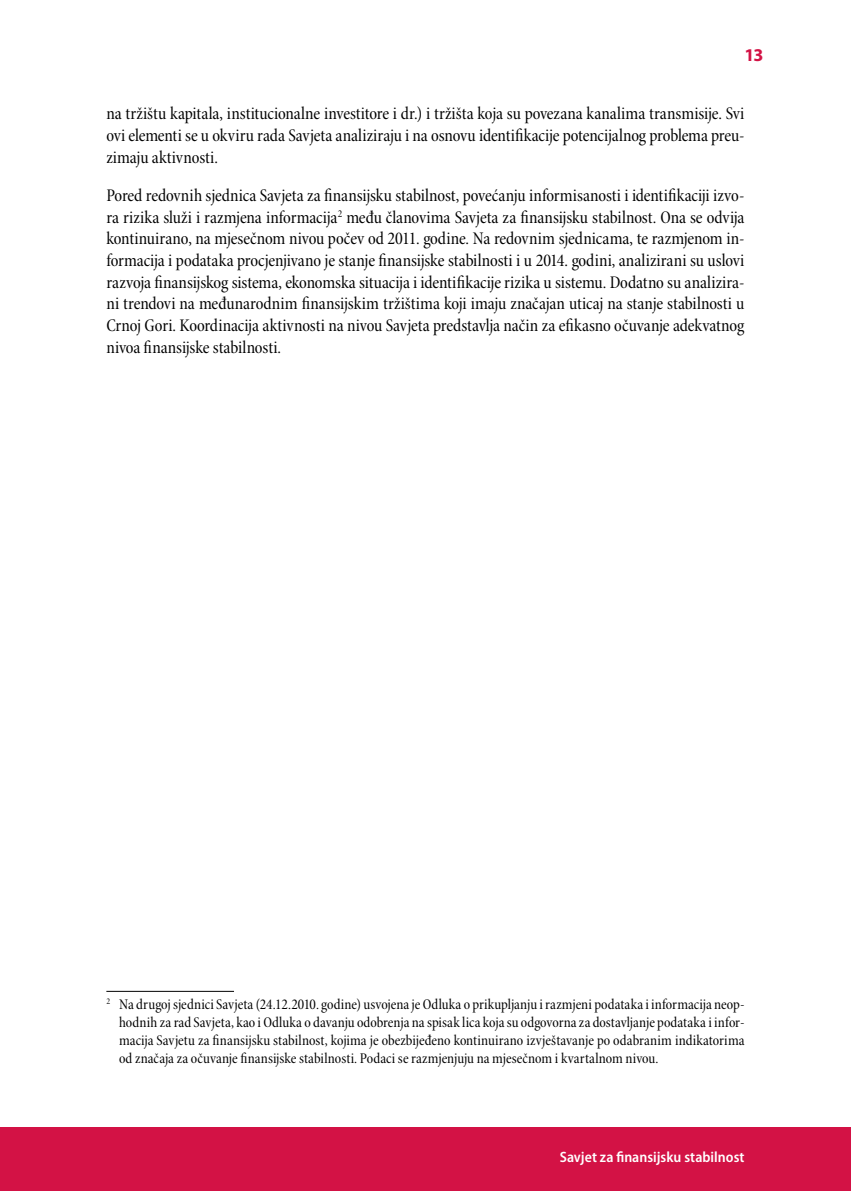
<style>
.page{position:relative;width:851px;height:1191px;background:#fff}
.page>*{position:absolute;margin:0;border:0;box-sizing:border-box;transform-origin:0 0}
.t1{font:18px/21.6px "Minion Pro Cn Subh";letter-spacing:-.005em;color:#000;text-align:justify}
.t2{font:700 18px "Myriad Pro";color:#d31245}
.t3{font:15px/18px "Minion Pro Cn Subh";color:#000;text-align:justify}
.t4{font:600 semi-condensed 15px "Myriad Pro";color:#fff}
</style>
<div class="page">
<div style="left:0;top:1127px;width:850px;height:64px;background:#d31245"></div>
<hr style="left:106px;top:991px;width:128px;height:1px;background:#000">
<p class="t2" style="left:744px;top:44px;width:20px">13</p>
<p class="t1" style="left:106px;top:103px;width:639px">na tržištu kapitala, institucionalne investitore i dr.) i tržišta koja su povezana kanalima transmisije. Svi ovi elementi se u okviru rada Savjeta analiziraju i na osnovu identifikacije potencijalnog problema preu&shy;zimaju aktivnosti.</p>
<p class="t1" style="left:106px;top:185px;width:639px">Pored redovnih sjednica Savjeta za finansijsku stabilnost, povećanju informisanosti i identifikaciji izvo&shy;ra rizika služi i razmjena informacija<sup>2</sup> među članovima Savjeta za finansijsku stabilnost. Ona se odvija kontinuirano, na mjesečnom nivou počev od 2011. godine. Na redovnim sjednicama, te razmjenom in&shy;formacija i podataka procjenjivano je stanje finansijske stabilnosti i u 2014. godini, analizirani su uslovi razvoja finansijskog sistema, ekonomska situacija i identifikacije rizika u sistemu. Dodatno su analizira&shy;ni trendovi na međunarodnim finansijskim tržištima koji imaju značajan uticaj na stanje stabilnosti u Crnoj Gori. Koordinacija aktivnosti na nivou Savjeta predstavlja način za efikasno očuvanje adekvatnog nivoa finansijske stabilnosti.</p>
<p class="t3" style="left:119px;top:996px;width:627px;text-indent:-13px"><sup>2</sup> Na drugoj sjednici Savjeta (24.12.2010. godine) usvojena je Odluka o prikupljanju i razmjeni podataka i informacija neop&shy;hodnih za rad Savjeta, kao i Odluka o davanju odobrenja na spisak lica koja su odgovorna za dostavljanje podataka i infor&shy;macija Savjetu za finansijsku stabilnost, kojima je obezbijeđeno kontinuirano izvještavanje po odabranim indikatorima od značaja za očuvanje finansijske stabilnosti. Podaci se razmjenjuju na mjesečnom i kvartalnom nivou.</p>
<p class="t4" style="left:559px;top:1149px;width:186px">Savjet za finansijsku stabilnost</p>
</div>
